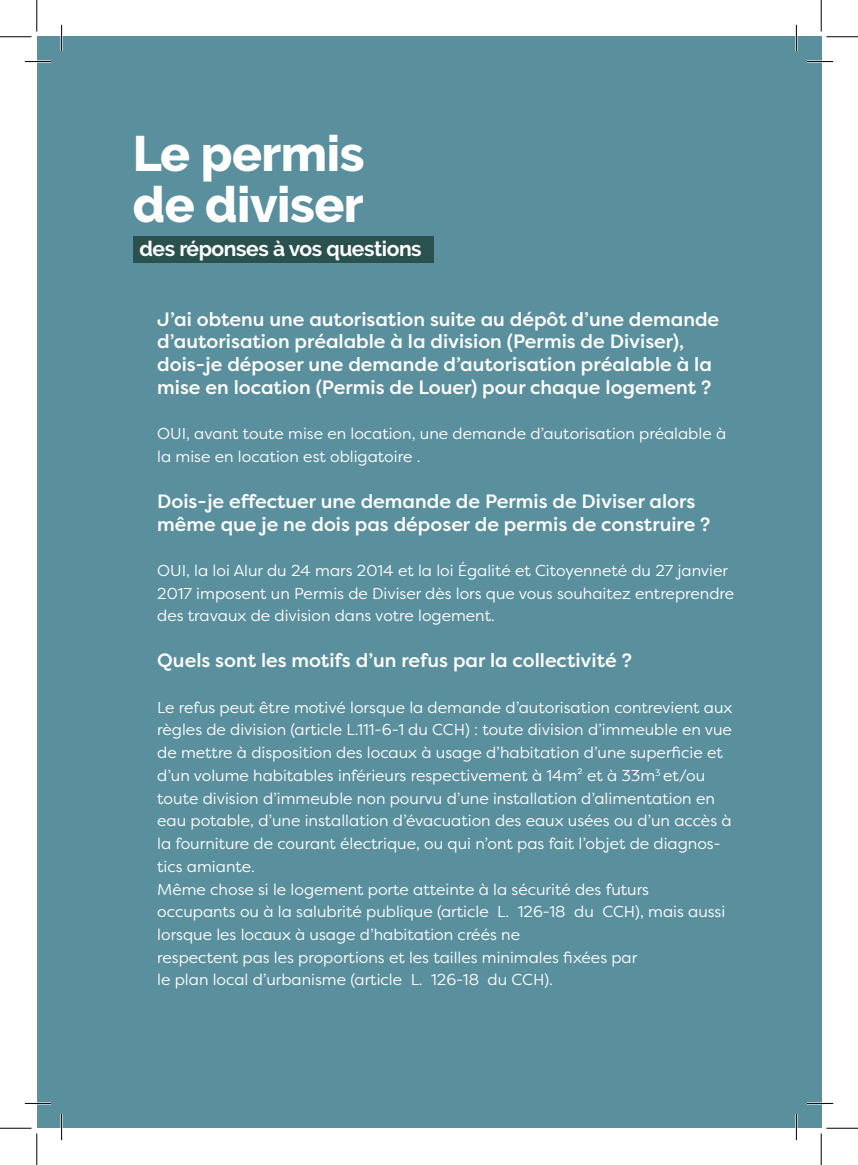
<style>
.page{position:relative;width:858px;height:1165px;background:#fff}
.page>*{position:absolute;margin:0;border:0;box-sizing:border-box;transform-origin:0 0}
.t1{font:800 49.7px/51.1px "Raleway";letter-spacing:-.01em;color:#fff}
.t2{font:700 21px "Raleway";letter-spacing:-.02em;color:#fff}
.t3{font:500 19.25px/22.8px "Filson Pro";color:#fff}
.t4{font:15.75px/22.8px "Filson Pro";color:#fff}
</style>
<div class="page">
<div style="left:37px;top:37px;width:784px;height:1091px;background:#5a8f9e"></div>
<div style="left:133px;top:236px;width:300px;height:26px;background:#2b514f"></div>
<hr style="left:25px;top:60px;width:26px;height:3px;background:#fff">
<hr style="left:806px;top:60px;width:26px;height:3px;background:#fff">
<hr style="left:25px;top:1102px;width:26px;height:2px;background:#fff">
<hr style="left:806px;top:1102px;width:26px;height:2px;background:#fff">
<hr style="left:60px;top:25px;width:3px;height:26px;background:#fff">
<hr style="left:60px;top:1114px;width:3px;height:26px;background:#fff">
<hr style="left:795px;top:25px;width:2px;height:26px;background:#fff">
<hr style="left:795px;top:1114px;width:2px;height:26px;background:#fff">
<svg style="left:25px;top:61px;width:26px;height:1px"></svg>
<svg style="left:806px;top:61px;width:26px;height:1px"></svg>
<svg style="left:25px;top:1103px;width:26px;height:1px"></svg>
<svg style="left:806px;top:1103px;width:26px;height:1px"></svg>
<svg style="left:61px;top:25px;width:1px;height:26px"></svg>
<svg style="left:61px;top:1114px;width:1px;height:26px"></svg>
<svg style="left:795px;top:25px;width:1px;height:26px"></svg>
<svg style="left:795px;top:1114px;width:1px;height:26px"></svg>
<hr style="left:0;top:36px;width:32px;height:1px;background:#000">
<hr style="left:826px;top:36px;width:31px;height:1px;background:#000">
<hr style="left:0;top:1128px;width:32px;height:1px;background:#000">
<hr style="left:826px;top:1128px;width:31px;height:1px;background:#000">
<hr style="left:36px;top:0;width:1px;height:32px;background:#000">
<hr style="left:36px;top:1133px;width:1px;height:32px;background:#000">
<hr style="left:820px;top:0;width:1px;height:32px;background:#000">
<hr style="left:820px;top:1133px;width:1px;height:32px;background:#000">
<h1 class="t1" style="left:133px;top:129px;width:233px">Le permis de diviser</h1>
<h2 class="t2" style="left:139px;top:237px;width:284px">des réponses à vos questions</h2>
<p class="t3" style="left:157px;top:307px;width:563px">J’ai obtenu une autorisation suite au dépôt d’une demande d’autorisation préalable à la division (Permis de Diviser), dois-je déposer une demande d’autorisation préalable à la mise en location (Permis de Louer) pour chaque logement ?</p>
<p class="t4" style="left:157px;top:422px;width:570px">OUI, avant toute mise en location, une demande d’autorisation préalable à la mise en location est obligatoire .</p>
<p class="t3" style="left:157px;top:489px;width:554px">Dois-je effectuer une demande de Permis de Diviser alors même que je ne dois pas déposer de permis de construire ?</p>
<p class="t4" style="left:157px;top:559px;width:578px">OUI, la loi Alur du 24 mars 2014 et la loi Égalité et Citoyenneté du 27 janvier<br>2017 imposent un Permis de Diviser dès lors que vous souhaitez entreprendre des travaux de division dans votre logement.</p>
<p class="t3" style="left:157px;top:648px;width:476px">Quels sont les motifs d’un refus par la collectivité ?</p>
<p class="t4" style="left:157px;top:695px;width:576px">Le refus peut être motivé lorsque la demande d’autorisation contrevient aux règles de division (article L.111-6-1 du CCH) : toute division d’immeuble en vue de mettre à disposition des locaux à usage d’habitation d’une superficie et d’un volume habitables inférieurs respectivement à 14m² et à 33m<sup>3</sup> et/ou toute division d’immeuble non pourvu d’une installation d’alimentation en eau potable, d’une installation d’évacuation des eaux usées ou d’un accès à la fourniture de courant électrique, ou qui n’ont pas fait l’objet de diagnos&shy;tics amiante.<br>Même chose si le logement porte atteinte à la sécurité des futurs<br>occupants ou à la salubrité publique (article L. 126-18 du CCH), mais aussi lorsque les locaux à usage d’habitation créés ne<br>respectent pas les proportions et les tailles minimales fixées par<br>le plan local d’urbanisme (article L. 126-18 du CCH).</p>
</div>
